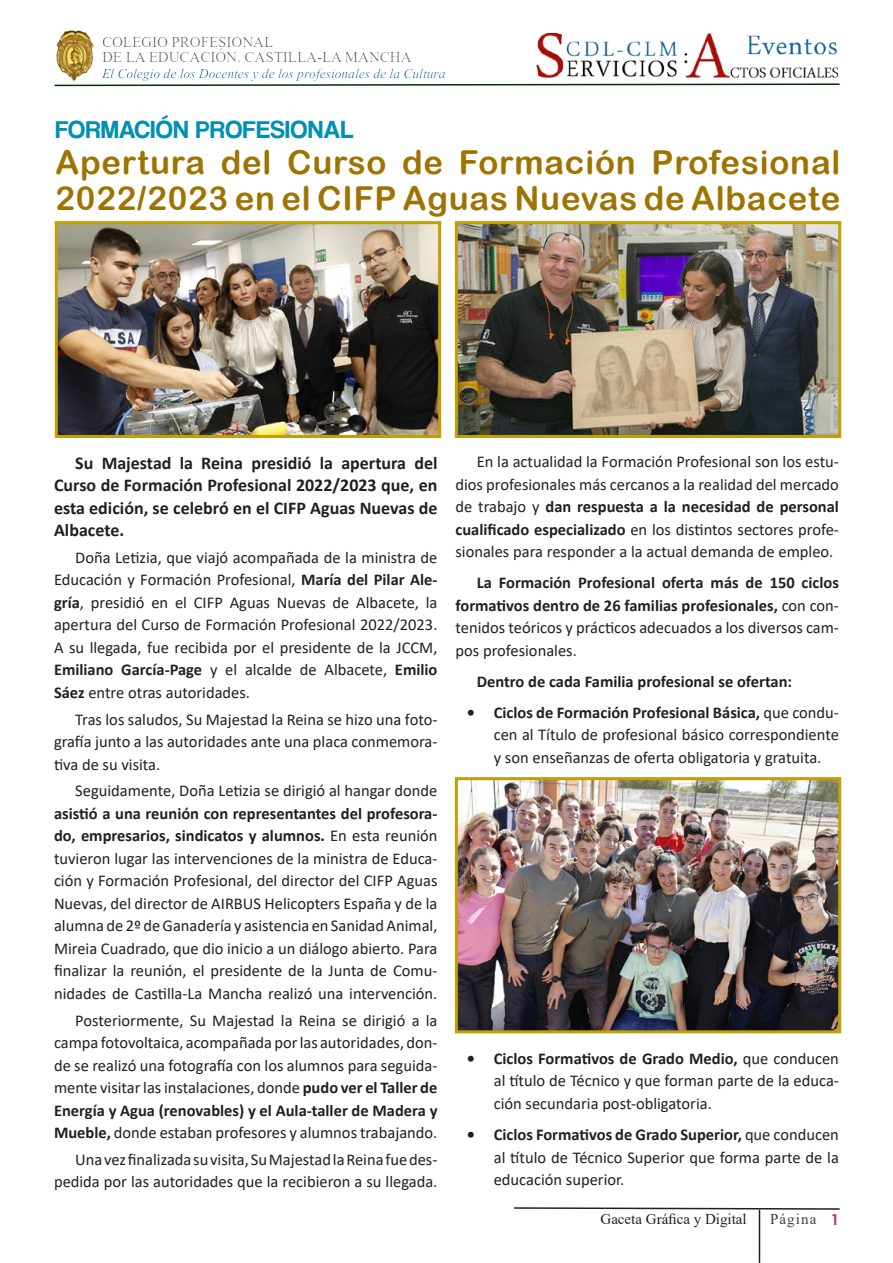
<style>
.page{position:relative;width:893px;height:1263px;background:#fff}
.page>*{position:absolute;margin:0;border:0;box-sizing:border-box;transform-origin:0 0}
.t1{font:33px/36px "Arial Rounded MT Bold";letter-spacing:.025em;color:#9e7302}
.t2{font:25.5px "Coolvetica Rg";letter-spacing:.025em;color:#0090b1}
.Normal__Web{font:700 18px/22.5px "Calibri";color:#231f20;text-align:justify}
.t3{font:16.8px "Vijaya";color:#0062a1}
.Normal__Web-2{font:16.5px/22.5px "Calibri";color:#231f20;text-align:justify}
.Normal__Web-3{font:700 16.5px/22.5px "Calibri";color:#231f20;text-align:justify}
.t4{font:15px/15.5px "Times New Roman";color:#6c6d70}
.t5{font:15px "Times New Roman";color:#231f20}
.t6{font:15px "Times New Roman";letter-spacing:.075em;color:#3e3e3f}
.s1{font-weight:700}
.s2{font-weight:400}
.s3{font-family:"Century Gothic";font-weight:700;color:#b63947}
</style>
<div class="page">
<svg style="left:54px;top:83px;width:786px;height:4px"></svg>
<img style="left:56px;top:31px;width:38px;height:50px">
<svg style="left:514px;top:1207px;width:326px;height:3px"></svg>
<hr style="left:759px;top:1210px;width:1px;height:53px;background:#231f20">
<img style="left:536px;top:32px;width:303px;height:46px">
<img style="left:59px;top:225px;width:378px;height:209px">
<div style="left:55px;top:221px;width:386px;height:217px;border:3px solid #c39f06"></div>
<img style="left:459px;top:225px;width:378px;height:209px">
<div style="left:455px;top:221px;width:386px;height:217px;border:3px solid #c39f06"></div>
<img style="left:459px;top:781px;width:378px;height:248px">
<div style="left:455px;top:777px;width:386px;height:256px;border:3px solid #c39f06"></div>
<p class="t4" style="left:102px;top:33px;width:311px">COLEGIO PROFESIONAL<br>DE LA EDUCACIÓN. CASTILLA-LA MANCHA</p>
<p class="t3" style="left:102px;top:60px;width:345px">El Colegio de los Docentes y de los profesionales de la Cultura</p>
<p class="t2" style="left:56px;top:115px;width:299px">FORMACIÓN PROFESIONAL</p>
<p class="t1" style="left:56px;top:144px;width:786px">Apertura del Curso de Formación Profesional<br>2022/2023 en el CIFP Aguas Nuevas de Albacete</p>
<p class="Normal__Web" style="left:54px;top:451px;width:385px;text-indent:21px">Su Majestad la Reina presidió la apertura del Curso de Formación Profesional 2022/2023 que, en esta edición, se celebró en el CIFP Aguas Nuevas de Albacete.</p>
<p class="Normal__Web-2" style="left:54px;top:546px;width:385px;text-indent:21px">Doña Letizia, que viajó acompañada de la ministra de Educación y Formación Profesional, <span class="s1">María del Pilar Ale&shy;gría</span>, presidió en el CIFP Aguas Nuevas de Albacete, la apertura del Curso de Formación Profesional 2022/2023.<br>A su llegada, fue recibida por el presidente de la JCCM, <span class="s1">Emiliano García-Page</span> y el alcalde de Albacete, <span class="s1">Emilio Sáez</span> entre otras autoridades.</p>
<p class="Normal__Web-2" style="left:54px;top:707px;width:385px;text-indent:21px">Tras los saludos, Su Majestad la Reina se hizo una foto&shy;grafía junto a las autoridades ante una placa conmemora&shy;tiva de su visita.</p>
<p class="Normal__Web-2" style="left:54px;top:779px;width:385px;text-indent:21px">Seguidamente, Doña Letizia se dirigió al hangar donde <span class="s1">asistió a una reunión con representantes del profesora&shy;do, empresarios, sindicatos y alumnos.</span> En esta reunión tuvieron lugar las intervenciones de la ministra de Educa&shy;ción y Formación Profesional, del director del CIFP Aguas Nuevas, del director de AIRBUS Helicopters España y de la alumna de 2º de Ganadería y asistencia en Sanidad Animal, Mireia Cuadrado, que dio inicio a un diálogo abierto. Para finalizar la reunión, el presidente de la Junta de Comu&shy;nidades de Castilla-La Mancha realizó una intervención.</p>
<p class="Normal__Web-2" style="left:54px;top:1008px;width:385px;text-indent:21px">Posteriormente, Su Majestad la Reina se dirigió a la campa fotovoltaica, acompañada por las autoridades, don&shy;de se realizó una fotografía con los alumnos para seguida&shy;mente visitar las instalaciones, donde <span class="s1">pudo ver el Taller de Energía y Agua (renovables) y el Aula-taller de Madera y Mueble,</span> donde estaban profesores y alumnos trabajando.</p>
<p class="Normal__Web-2" style="left:54px;top:1148px;width:385px;text-align:right">Una vez finalizada su visita, Su Majestad la Reina fue des&shy;pedida por las autoridades que la recibieron a su llegada.</p>
<p class="Normal__Web-2" style="left:455px;top:450px;width:385px;text-indent:21px">En la actualidad la Formación Profesional son los estu&shy;dios profesionales más cercanos a la realidad del mercado de trabajo y <span class="s1">dan respuesta a la necesidad de personal cualificado especializado</span> en los distintos sectores profe&shy;sionales para responder a la actual demanda de empleo.</p>
<p class="Normal__Web-3" style="left:455px;top:571px;width:385px;text-indent:21px">La Formación Profesional oferta más de 150 ciclos formativos dentro de 26 familias profesionales, <span class="s2">con con&shy;tenidos teóricos y prácticos adecuados a los diversos cam&shy;pos profesionales.</span></p>
<p class="Normal__Web-3" style="left:477px;top:670px;width:317px">Dentro de cada Familia profesional se ofertan:</p>
<p class="Normal__Web-2" style="left:494px;top:701px;width:347px;text-indent:-27px"><span class="s1">• Ciclos de Formación Profesional Básica,</span> que condu&shy;cen al Título de profesional básico correspondiente y son enseñanzas de oferta obligatoria y gratuita.</p>
<p class="Normal__Web-2" style="left:494px;top:1047px;width:347px;text-indent:-27px"><span class="s1">• Ciclos Formativos de Grado Medio,</span> que conducen al título de Técnico y que forman parte de la educa&shy;ción secundaria post-obligatoria.</p>
<p class="Normal__Web-2" style="left:494px;top:1123px;width:347px;text-indent:-27px"><span class="s1">• Ciclos Formativos de Grado Superior,</span> que conducen al título de Técnico Superior que forma parte de la educación superior.</p>
<p class="t5" style="left:600px;top:1209px;width:148px">Gaceta Gráfica y Digital</p>
<p class="t6" style="left:770px;top:1208px;width:71px">Página <span class="s3">1</span></p>
</div>
